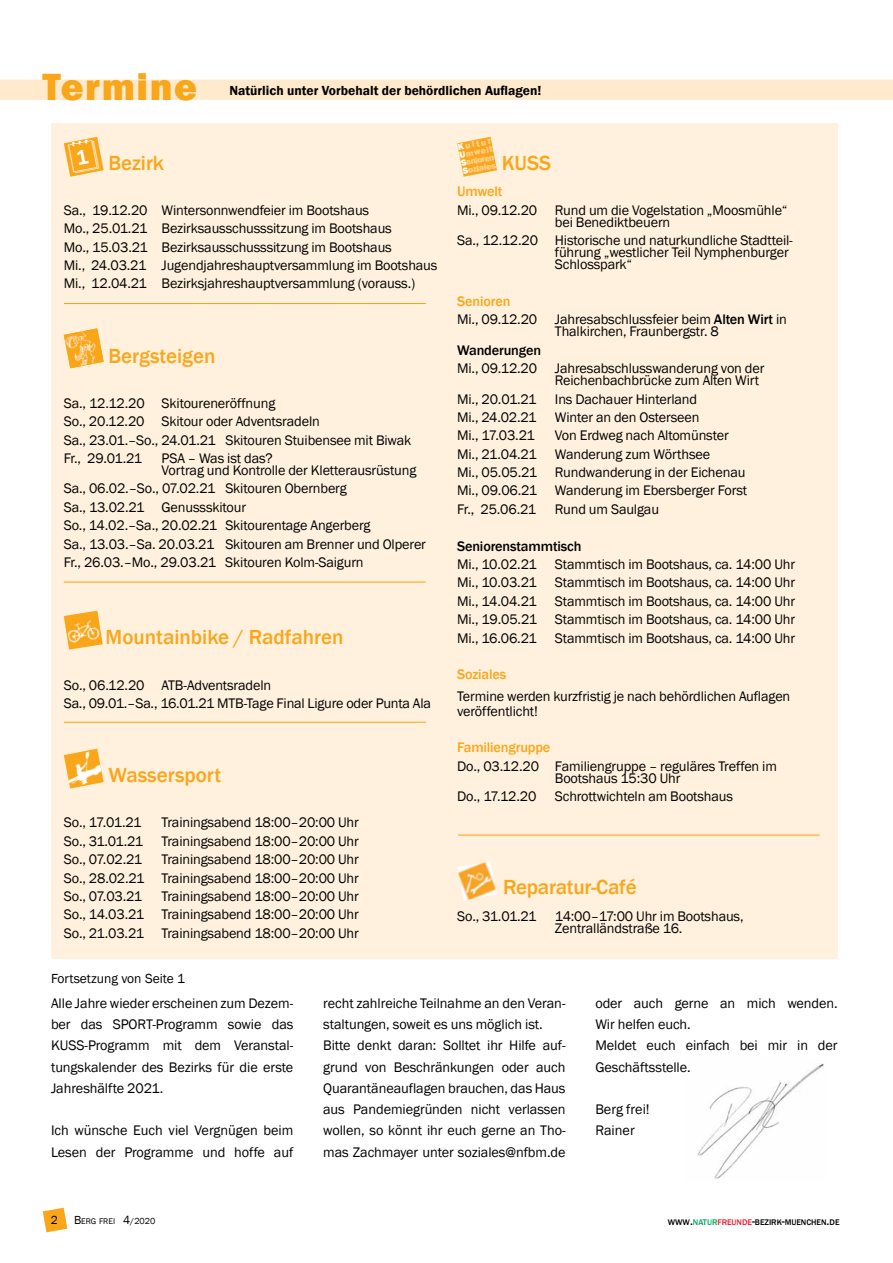
<style>
.page{position:relative;width:893px;height:1263px;background:#fff}
.page>*{position:absolute;margin:0;border:0;box-sizing:border-box;transform-origin:0 0}
.t1{font:800 39px "Franklin Gothic";letter-spacing:.04em;color:#faa61a}
.t2{font:500 21px "Franklin Gothic";color:#faa61a}
.t3{font:14.25px/18.5px "Franklin Gothic";letter-spacing:-.01em;color:#000}
.t4{font:500 14.25px "Franklin Gothic";letter-spacing:-.01em;color:#000}
.t5{font:500 14.25px "Franklin Gothic";letter-spacing:-.01em;color:#faa61a}
.t6{font:600 13.5px "Franklin Gothic";color:#000}
.t7{font:13.5px "Franklin Gothic";color:#000}
.t8{font:12px "Franklin Gothic";color:#000}
.t9{font:800 9px/8.2px "Franklin Gothic";color:#fecf8d;text-align:justify}
.t10{font:500 8.4px "Franklin Gothic";color:#000}
.t11{font:8.4px "Franklin Gothic";color:#000}
.s1{color:#fff}
.s2{font-weight:500;color:#faa61a}
.s3{font-weight:500}
.s4{font-size:12px}
.s5{font-size:9px}
.s6{color:#00a65d}
.s7{color:#ed1b2f}
</style>
<div class="page">
<svg style="left:43px;top:1208px;width:24px;height:24px"></svg>
<div style="left:51px;top:123px;width:787px;height:836px;background:#fff1de"></div>
<svg style="left:457px;top:137px;width:40px;height:40px"></svg>
<img style="left:457px;top:861px;width:40px;height:40px">
<div style="left:0;top:80px;width:893px;height:20px;background:#ffeacd"></div>
<img style="left:64px;top:328px;width:40px;height:40px">
<svg style="left:64px;top:611px;width:39px;height:39px"></svg>
<img style="left:66px;top:618px;width:35px;height:26px">
<svg style="left:64px;top:755px;width:40px;height:28px"></svg>
<img style="left:65px;top:749px;width:37px;height:39px">
<hr style="left:64px;top:303px;width:362px;height:1px;background:#faa61a">
<hr style="left:458px;top:834px;width:362px;height:2px;background:#faa61a">
<img style="left:698px;top:1064px;width:126px;height:115px">
<hr style="left:64px;top:581px;width:362px;height:2px;background:#faa61a">
<hr style="left:64px;top:722px;width:362px;height:1px;background:#faa61a">
<svg style="left:64px;top:137px;width:40px;height:40px"></svg>
<h1 class="t1" style="left:43px;top:61px;width:156px">Termine</h1>
<p class="t6" style="left:229px;top:82px;width:313px">Natürlich unter Vorbehalt der behördlichen Auflagen!</p>
<h2 class="t2" style="left:108px;top:150px;width:57px">Bezirk</h2>
<p class="t3" style="left:64px;top:201px;width:375px">Sa., 19.12.20 Wintersonnwendfeier im Bootshaus<br>Mo., 25.01.21 Bezirksausschusssitzung im Bootshaus<br>Mo., 15.03.21 Bezirksausschusssitzung im Bootshaus<br>Mi., 24.03.21 Jugendjahreshauptversammlung im Bootshaus Mi., 12.04.21 Bezirksjahreshauptversammlung (vorauss.)</p>
<h2 class="t2" style="left:108px;top:343px;width:109px">Bergsteigen</h2>
<p class="t3" style="left:64px;top:394px;width:349px">Sa., 12.12.20 Skitoureneröffnung<br>So., 20.12.20 Skitour oder Adventsradeln<br>Sa., 23.01.–So., 24.01.21 Skitouren Stuibensee mit Biwak Fr., 29.01.21</p>
<p class="t3" style="left:162px;top:453px;width:256px;line-height:12px">PSA – Was ist das?<br>Vortrag und Kontrolle der Kletterausrüstung</p>
<p class="t3" style="left:64px;top:480px;width:364px">Sa., 06.02.–So., 07.02.21 Skitouren Obernberg<br>Sa., 13.02.21 Genussskitour<br>So., 14.02.–Sa., 20.02.21 Skitourentage Angerberg<br>Sa., 13.03.–Sa. 20.03.21 Skitouren am Brenner und Olperer Fr., 26.03.–Mo., 29.03.21 Skitouren Kolm-Saigurn</p>
<h2 class="t2" style="left:106px;top:624px;width:240px">Mountainbike / Radfahren</h2>
<p class="t3" style="left:64px;top:676px;width:369px">So., 06.12.20 ATB-Adventsradeln<br>Sa., 09.01.–Sa., 16.01.21 MTB-Tage Final Ligure oder Punta Ala</p>
<h2 class="t2" style="left:108px;top:762px;width:114px">Wassersport</h2>
<p class="t3" style="left:64px;top:814px;width:79px">So., 17.01.21</p>
<p class="t3" style="left:162px;top:814px;width:199px">Trainingsabend 18:00–20:00 Uhr</p>
<p class="t3" style="left:64px;top:832px;width:81px">So., 31.01.21</p>
<p class="t3" style="left:162px;top:832px;width:199px">Trainingsabend 18:00–20:00 Uhr</p>
<p class="t3" style="left:64px;top:850px;width:80px">So., 07.02.21</p>
<p class="t3" style="left:64px;top:850px;width:297px;text-align:justify;text-indent:98px">Trainingsabend 18:00–20:00 Uhr So., 28.02.21 Trainingsabend 18:00–20:00 Uhr So., 07.03.21</p>
<p class="t3" style="left:64px;top:887px;width:297px;text-align:justify;text-indent:98px">Trainingsabend 18:00–20:00 Uhr So., 14.03.21 Trainingsabend 18:00–20:00 Uhr So., 21.03.21 Trainingsabend 18:00–20:00 Uhr</p>
<p class="t7" style="left:51px;top:970px;width:136px">Fortsetzung von Seite 1</p>
<p class="t9" style="left:457px;top:143px;width:35px;rotate:-11deg"><span class="s1">K</span>ultur <span class="s1">U</span>mwelt <span class="s1">S</span>enioren <span class="s1">S</span>oziales</p>
<h2 class="t2" style="left:502px;top:150px;width:51px">KUSS</h2>
<p class="t5" style="left:457px;top:183px;width:47px">Umwelt</p>
<p class="t3" style="left:555px;top:204px;width:234px;line-height:12px;text-indent:-98px">Mi., 09.12.20 Rund um die Vogelstation „Moosmühle“ bei Benediktbeuern</p>
<p class="t3" style="left:555px;top:235px;width:239px;line-height:12px;text-indent:-98px">Sa., 12.12.20 Historische und naturkundliche Stadtteil&shy;führung „westlicher Teil Nymphenburger<br>Schlosspark“</p>
<p class="t3" style="left:457px;top:292px;width:331px"><span class="s2">Senioren<br></span>Mi., 09.12.20 Jahresabschlussfeier beim <span class="s3">Alten Wirt</span> in</p>
<p class="t3" style="left:555px;top:323px;width:165px">Thalkirchen, Fraunbergstr. 8</p>
<p class="t4" style="left:457px;top:341px;width:86px">Wanderungen</p>
<p class="t3" style="left:555px;top:363px;width:211px;line-height:12px;text-indent:-98px">Mi., 09.12.20 Jahresabschlusswanderung von der<br>Reichenbachbrücke zum Alten Wirt</p>
<p class="t3" style="left:457px;top:390px;width:81px">Mi., 20.01.21</p>
<p class="t3" style="left:555px;top:390px;width:144px">Ins Dachauer Hinterland</p>
<p class="t3" style="left:457px;top:408px;width:81px">Mi., 24.02.21</p>
<p class="t3" style="left:555px;top:408px;width:146px">Winter an den Osterseen</p>
<p class="t3" style="left:457px;top:427px;width:79px">Mi., 17.03.21</p>
<p class="t3" style="left:555px;top:427px;width:175px">Von Erdweg nach Altomünster</p>
<p class="t3" style="left:457px;top:445px;width:81px">Mi., 21.04.21</p>
<p class="t3" style="left:457px;top:445px;width:292px;text-indent:98px">Wanderung zum Wörthsee<br>Mi., 05.05.21 Rundwanderung in der Eichenau<br>Mi., 09.06.21 Wanderung im Ebersberger Forst<br>Fr., 25.06.21</p>
<p class="t3" style="left:555px;top:500px;width:106px">Rund um Saulgau</p>
<p class="t4" style="left:457px;top:537px;width:126px">Seniorenstammtisch</p>
<p class="t3" style="left:457px;top:555px;width:81px">Mi., 10.02.21</p>
<p class="t3" style="left:555px;top:555px;width:242px">Stammtisch im Bootshaus, ca. 14:00 Uhr</p>
<p class="t3" style="left:457px;top:574px;width:81px">Mi., 10.03.21</p>
<p class="t3" style="left:555px;top:574px;width:242px">Stammtisch im Bootshaus, ca. 14:00 Uhr</p>
<p class="t3" style="left:457px;top:592px;width:81px">Mi., 14.04.21</p>
<p class="t3" style="left:555px;top:592px;width:242px">Stammtisch im Bootshaus, ca. 14:00 Uhr</p>
<p class="t3" style="left:457px;top:610px;width:81px">Mi., 19.05.21</p>
<p class="t3" style="left:555px;top:610px;width:242px">Stammtisch im Bootshaus, ca. 14:00 Uhr</p>
<p class="t3" style="left:457px;top:629px;width:81px">Mi., 16.06.21</p>
<p class="t3" style="left:555px;top:629px;width:242px">Stammtisch im Bootshaus, ca. 14:00 Uhr</p>
<p class="t5" style="left:457px;top:666px;width:51px">Soziales</p>
<p class="t3" style="left:457px;top:689px;width:335px;line-height:15px">Termine werden kurzfristig je nach behördlichen Auflagen veröffentlicht!</p>
<p class="t5" style="left:457px;top:739px;width:95px">Familiengruppe</p>
<p class="t3" style="left:457px;top:760px;width:321px;line-height:12px;text-align:center">Do., 03.12.20 Familiengruppe – reguläres Treffen im<br>Bootshaus 15:30 Uhr</p>
<p class="t3" style="left:457px;top:787px;width:81px">Do., 17.12.20</p>
<p class="t3" style="left:555px;top:787px;width:180px">Schrottwichteln am Bootshaus</p>
<h2 class="t2" style="left:503px;top:874px;width:135px">Reparatur-Café</h2>
<p class="t3" style="left:457px;top:907px;width:81px">So., 31.01.21</p>
<p class="t3" style="left:555px;top:910px;width:190px;line-height:12px">14:00–17:00 Uhr im Bootshaus,<br>Zentralländstraße 16.</p>
<p class="t3" style="left:51px;top:993px;width:244px;line-height:21.3px;text-align:justify">Alle Jahre wieder erscheinen zum Dezem&shy;ber das SPORT-Programm sowie das KUSS-Programm mit dem Veranstal&shy;tungskalender des Bezirks für die erste Jahreshälfte 2021.</p>
<p class="t3" style="left:51px;top:1120px;width:244px;line-height:21.3px">Ich wünsche Euch viel Vergnügen beim<br>Lesen der Programme und hoffe auf</p>
<p class="t3" style="left:323px;top:993px;width:244px;line-height:21.3px">recht zahlreiche Teilnahme an den Veran&shy;staltungen, soweit es uns möglich ist.<br>Bitte denkt daran: Solltet ihr Hilfe auf&shy;grund von Beschränkungen oder auch Quarantäneauflagen brauchen, das Haus aus Pandemiegründen nicht verlassen wollen, so könnt ihr euch gerne an Tho&shy;mas Zachmayer unter soziales@nfbm.de</p>
<p class="t3" style="left:595px;top:993px;width:244px;line-height:21.3px">oder auch gerne an mich wenden.<br>Wir helfen euch.<br>Meldet euch einfach bei mir in der<br>Geschäftsstelle.</p>
<p class="t3" style="left:595px;top:1099px;width:56px;line-height:21.3px">Berg frei!<br>Rainer</p>
<p class="t8" style="left:51px;top:1212px;width:9px">2</p>
<p class="t11" style="left:74px;top:1216px;width:83px"><span class="s4">B</span>ERG FREI <span class="s4">4</span><span class="s5">/2020</span></p>
<p class="t10" style="left:668px;top:1216px;width:173px">WWW<span class="s4">.</span><span class="s6">NATUR</span><span class="s7">FREUNDE</span><span class="s4">-</span>BEZIRK<span class="s4">-</span>MUENCHEN<span class="s4">.</span>DE</p>
</div>
